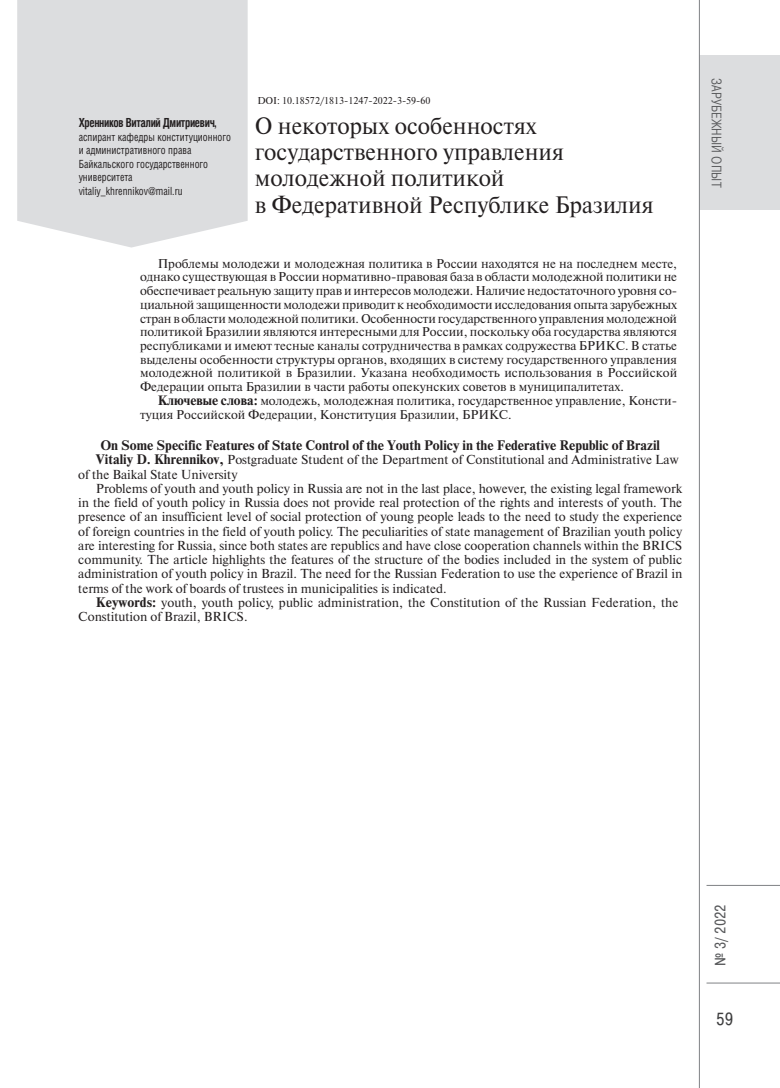
<style>
.page{position:relative;width:780px;height:1088px;background:#fff}
.page>*{position:absolute;margin:0;border:0;box-sizing:border-box;transform-origin:0 0}
.t1{font:23.75px/26.2px "Newton C";color:#231f20}
.t2{font:17.5px "Pragmatica Cond";color:#3e3e3f}
.t3{font:15px "Pragmatica Cond";color:#57585a}
.t4{font:300 13.75px "Pragmatica Cond";letter-spacing:.01em;color:#57585a}
.t5{font:13px "Newton C";color:#231f20}
.t6{font:700 13px "Newton C";color:#231f20}
.t7{font:12.75px/13.8px "Newton C";color:#231f20;text-align:justify}
.t8{font:700 12.5px "Helios Cond";letter-spacing:-.03em;color:#231f20;scale:.9 1}
.t9{font:11.25px/13.5px "Helios Cond";color:#231f20;scale:.9 1}
.t10{font:10px "Newton C";color:#231f20}
.s1{font-weight:700}
</style>
<div class="page">
<div style="left:699px;top:55px;width:81px;height:155px;background:#dcdddf"></div>
<hr style="left:699px;top:0;width:1px;height:1088px;background:#808285">
<hr style="left:706px;top:885px;width:74px;height:1px;background:#808285">
<hr style="left:706px;top:983px;width:74px;height:1px;background:#808285">
<div style="left:17px;top:0;width:231px;height:248px;background:#dcdddf"></div>
<p class="t8" style="left:79px;top:118px;width:154px">Хренников Виталий Дмитриевич,</p>
<p class="t9" style="left:79px;top:130px;width:171px">аспирант кафедры конституционного и административного права<br>Байкальского государственного университета vitaliy_khrennikov@mail.ru</p>
<p class="t10" style="left:257px;top:97px;width:175px">DOI: 10.18572/1813-1247-2022-3-59-60</p>
<h1 class="t1" style="left:255px;top:115px;width:400px">О некоторых особенностях государственного управления молодежной политикой<br>в Федеративной Республике Бразилия</h1>
<p class="t7" style="left:140px;top:257px;width:538px;text-indent:18px">Проблемы молодежи и молодежная политика в России находятся не на последнем месте, однако существующая в России нормативно-правовая база в области молодежной политики не обеспечивает реальную защиту прав и интересов молодежи. Наличие недостаточного уровня со&shy;циальной защищенности молодежи приводит к необходимости исследования опыта зарубежных стран в области молодежной политики. Особенности государственного управления молодежной политикой Бразилии являются интересными для России, поскольку оба государства являются республиками и имеют тесные каналы сотрудничества в рамках содружества БРИКС. В статье выделены особенности структуры органов, входящих в систему государственного управления молодежной политикой в Бразилии. Указана необходимость использования в Российской Федерации опыта Бразилии в части работы опекунских советов в муниципалитетах.</p>
<p class="t7" style="left:140px;top:395px;width:538px;text-indent:18px"><span class="s1">Ключевые слова:</span> молодежь, молодежная политика, государственное управление, Консти&shy;туция Российской Федерации, Конституция Бразилии, БРИКС.</p>
<p class="t6" style="left:100px;top:440px;width:561px">On Some Specific Features of State Control of the Youth Policy in the Federative Republic of Brazil</p>
<p class="t5" style="left:96px;top:455px;width:584px"><span class="s1">Vitaliy D. Khrennikov,</span> Postgraduate Student of the Department of Constitutional and Administrative Law</p>
<p class="t5" style="left:78px;top:469px;width:161px">of the Baikal State University</p>
<p class="t5" style="left:96px;top:484px;width:587px">Problems of youth and youth policy in Russia are not in the last place, however, the existing legal framework</p>
<p class="t5" style="left:78px;top:498px;width:605px">in the field of youth policy in Russia does not provide real protection of the rights and interests of youth. The</p>
<p class="t5" style="left:78px;top:512px;width:605px">presence of an insufficient level of social protection of young people leads to the need to study the experience</p>
<p class="t5" style="left:78px;top:526px;width:605px">of foreign countries in the field of youth policy. The peculiarities of state management of Brazilian youth policy</p>
<p class="t5" style="left:78px;top:541px;width:605px">are interesting for Russia, since both states are republics and have close cooperation channels within the BRICS</p>
<p class="t5" style="left:78px;top:555px;width:605px">community. The article highlights the features of the structure of the bodies included in the system of public</p>
<p class="t5" style="left:78px;top:569px;width:605px">administration of youth policy in Brazil. The need for the Russian Federation to use the experience of Brazil in</p>
<p class="t5" style="left:78px;top:583px;width:370px">terms of the work of boards of trustees in municipalities is indicated.</p>
<p class="t5" style="left:96px;top:598px;width:584px"><span class="s1">Keywords:</span> youth, youth policy, public administration, the Constitution of the Russian Federation, the</p>
<p class="t5" style="left:78px;top:612px;width:171px">Constitution of Brazil, BRICS.</p>
<p class="t4" style="left:724px;top:78px;width:111px;rotate:90deg">ЗАРУБЕЖНЫЙ ОПЫТ</p>
<p class="t3" style="left:711px;top:966px;width:63px;rotate:-90deg">№ 3/ 2022</p>
<h2 class="t2" style="left:716px;top:1008px;width:19px">59</h2>
</div>
